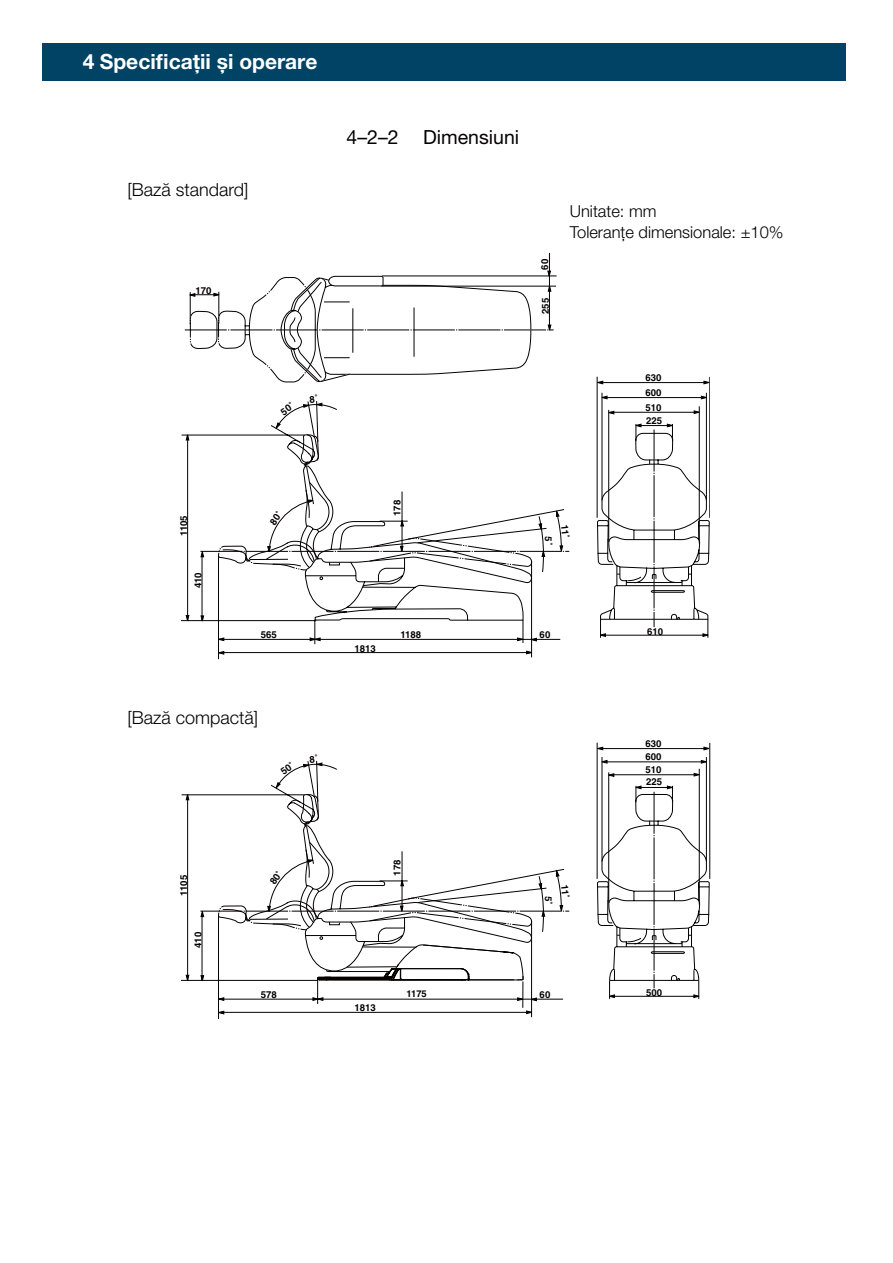
<style>
.page{position:relative;width:893px;height:1263px;background:#fff}
.page>*{position:absolute;margin:0;border:0;box-sizing:border-box;transform-origin:0 0}
.t1{font:700 21px "Helvetica Neue LT Pro";color:#fff}
.t2{font:19.5px "Helvetica Neue LT Pro";color:#040000}
.t3{font:300 18px "Helvetica Neue LT Pro";color:#040000}
.t4{font:300 16.5px/21px "Helvetica Neue LT Pro";color:#040000}
.t5{font:700 9.6px/12.9px "Helvetica";color:#040000}
.t6{font:700 9.45px "Helvetica";color:#040000}
</style>
<div class="page">
<div style="left:43px;top:43px;width:803px;height:38px;background:#004364"></div>
<svg style="left:701px;top:396px;width:5px;height:3px"></svg>
<svg style="left:694px;top:411px;width:5px;height:3px"></svg>
<hr style="left:699px;top:406px;width:1px;height:138px;background:#040000">
<hr style="left:706px;top:393px;width:1px;height:107px;background:#040000">
<svg style="left:609px;top:411px;width:5px;height:3px"></svg>
<hr style="left:608px;top:410px;width:1px;height:132px;background:#040000">
<hr style="left:602px;top:393px;width:1px;height:107px;background:#040000">
<hr style="left:606px;top:397px;width:96px;height:1px;background:#040000">
<hr style="left:613px;top:412px;width:82px;height:1px;background:#040000">
<svg style="left:597px;top:424px;width:113px;height:214px"></svg>
<hr style="left:549px;top:253px;width:1px;height:77px;background:#040000">
<svg style="left:181px;top:434px;width:380px;height:225px"></svg>
<svg style="left:704px;top:381px;width:5px;height:3px"></svg>
<svg style="left:598px;top:381px;width:5px;height:3px"></svg>
<hr style="left:602px;top:382px;width:103px;height:1px;background:#040000">
<hr style="left:597px;top:377px;width:1px;height:141px;background:#040000">
<hr style="left:709px;top:377px;width:1px;height:141px;background:#040000">
<svg style="left:181px;top:762px;width:352px;height:257px"></svg>
<svg style="left:701px;top:760px;width:5px;height:3px"></svg>
<svg style="left:694px;top:773px;width:5px;height:3px"></svg>
<hr style="left:699px;top:769px;width:1px;height:136px;background:#040000">
<hr style="left:706px;top:757px;width:1px;height:104px;background:#040000">
<hr style="left:608px;top:772px;width:1px;height:131px;background:#040000">
<hr style="left:602px;top:757px;width:1px;height:104px;background:#040000">
<hr style="left:606px;top:762px;width:96px;height:1px;background:#040000">
<hr style="left:613px;top:774px;width:82px;height:1px;background:#040000">
<svg style="left:597px;top:786px;width:113px;height:213px"></svg>
<svg style="left:704px;top:747px;width:5px;height:3px"></svg>
<svg style="left:598px;top:747px;width:5px;height:3px"></svg>
<hr style="left:602px;top:748px;width:103px;height:1px;background:#040000">
<hr style="left:597px;top:743px;width:1px;height:136px;background:#040000">
<hr style="left:709px;top:743px;width:1px;height:136px;background:#040000">
<svg style="left:185px;top:271px;width:385px;height:350px"></svg>
<svg style="left:280px;top:762px;width:12px;height:13px"></svg>
<svg style="left:303px;top:760px;width:19px;height:7px"></svg>
<svg style="left:200px;top:794px;width:370px;height:220px"></svg>
<h1 class="t1" style="left:83px;top:48px;width:236px">4 Specificații și operare</h1>
<h3 class="t3" style="left:128px;top:179px;width:123px">[Bază standard]</h3>
<p class="t5" style="left:196px;top:284px;width:18px">170</p>
<h2 class="t2" style="left:347px;top:126px;width:54px">4–2–2</h2>
<h2 class="t2" style="left:423px;top:126px;width:98px">Dimensiuni</h2>
<p class="t5" style="left:538px;top:270px;width:12px;rotate:-90deg">60</p>
<p class="t5" style="left:539px;top:314px;width:18px;rotate:-90deg">255</p>
<h3 class="t4" style="left:570px;top:201px;width:215px">Unitate: mm<br>Toleranțe dimensionale: ±10%</h3>
<p class="t5" style="left:645px;top:371px;width:18px">630</p>
<p class="t5" style="left:645px;top:401px;width:18px">510<br>225</p>
<p class="t5" style="left:645px;top:386px;width:18px">600</p>
<p class="t5" style="left:177px;top:536px;width:22px;rotate:-90deg">1105</p>
<p class="t5" style="left:191px;top:588px;width:18px;rotate:-90deg">410</p>
<p class="t5" style="left:391px;top:516px;width:18px;rotate:-90deg">178</p>
<p class="t5" style="left:261px;top:628px;width:18px">565</p>
<p class="t5" style="left:400px;top:628px;width:22px">1188</p>
<p class="t5" style="left:540px;top:628px;width:12px">60</p>
<p class="t5" style="left:354px;top:642px;width:23px">1813</p>
<h3 class="t3" style="left:128px;top:706px;width:132px">[Bază compactă]</h3>
<p class="t5" style="left:177px;top:896px;width:22px;rotate:-90deg">1105</p>
<p class="t5" style="left:191px;top:948px;width:18px;rotate:-90deg">410</p>
<p class="t5" style="left:391px;top:876px;width:18px;rotate:-90deg">178</p>
<p class="t6" style="left:406px;top:988px;width:22px">1175</p>
<p class="t5" style="left:261px;top:988px;width:18px">578</p>
<p class="t5" style="left:540px;top:988px;width:12px">60</p>
<p class="t5" style="left:354px;top:1001px;width:23px">1813</p>
<p class="t5" style="left:647px;top:625px;width:18px">610</p>
<p class="t5" style="left:645px;top:736px;width:18px">630</p>
<p class="t5" style="left:645px;top:763px;width:18px;line-height:12.3px">510<br>225</p>
<p class="t5" style="left:645px;top:750px;width:18px">600</p>
<p class="t5" style="left:646px;top:986px;width:18px">500</p>
</div>
